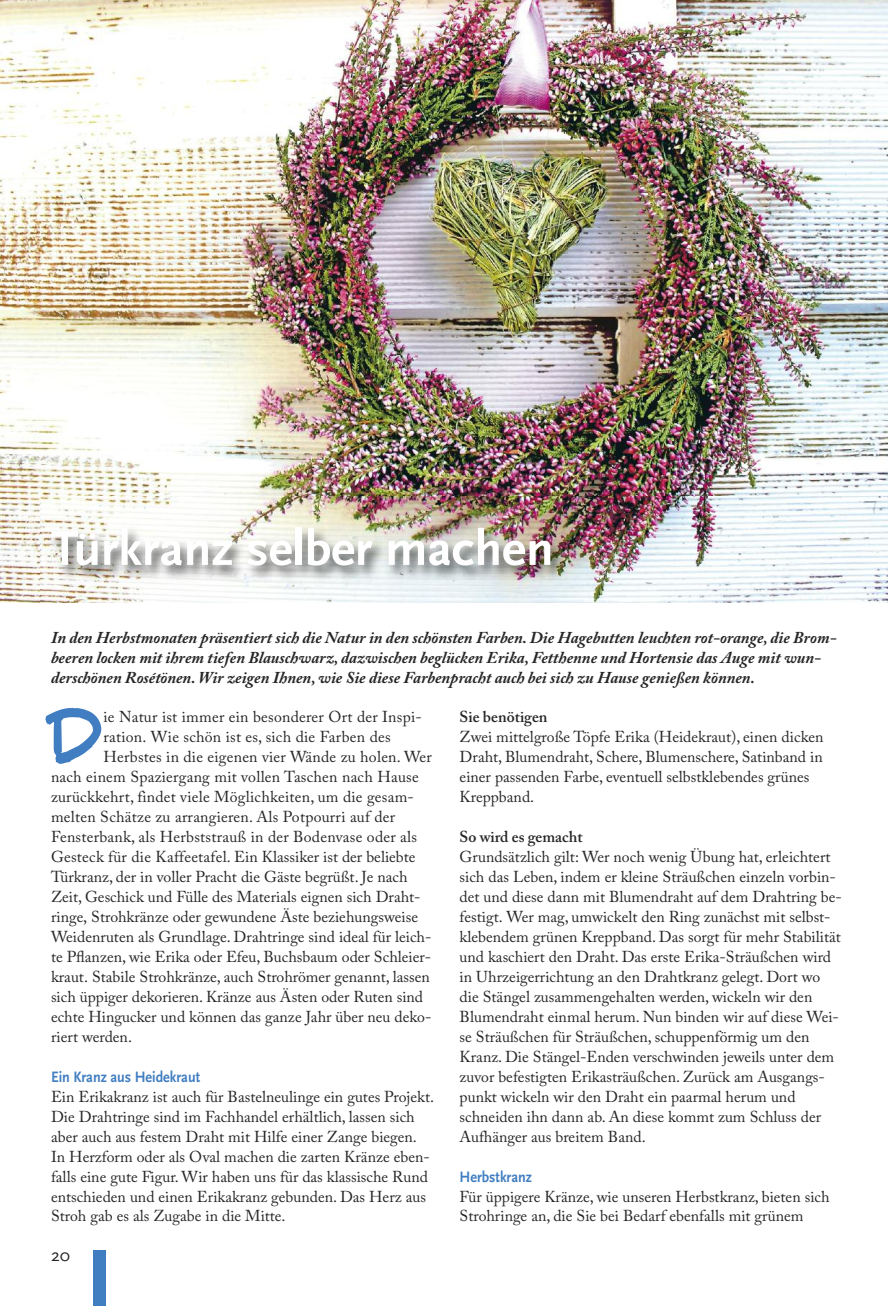
<style>
.page{position:relative;width:893px;height:1306px;background:#fff}
.page>*{position:absolute;margin:0;border:0;box-sizing:border-box;transform-origin:0 0}
.t1{font:900 59.1px "Daniel";color:#417ec1}
.t2{font:700 51px "Scala Sans";color:#fff}
.t3{font:18px "Scala Sans";color:#272627}
.t4{font:italic 700 16.5px/20px "Adobe Caslon Pro";color:#272627}
.t5{font:15.75px/20px "Adobe Caslon Pro";color:#272627}
.t6{font:700 15.75px "Scala Sans";color:#417ec1;scale:.9 1}
.t7{font:600 15.75px "Adobe Caslon Pro";color:#272627}
</style>
<div class="page">
<div style="left:94px;top:1250px;width:12px;height:55px;background:#417ec1"></div>
<img style="left:0;top:0;width:888px;height:602px">
<img style="left:41px;top:496px;width:847px;height:107px">
<h2 class="t2" style="left:51px;top:517px;width:504px">Türkranz selber machen</h2>
<p class="t4" style="left:51px;top:629px;width:787px">In den Herbstmonaten präsentiert sich die Natur in den schönsten Farben. Die Hagebutten leuchten rot-orange, die Brom&shy;beeren locken mit ihrem tiefen Blauschwarz, dazwischen beglücken Erika, Fetthenne und Hortensie das Auge mit wun&shy;derschönen Rosétönen. Wir zeigen Ihnen, wie Sie diese Farbenpracht auch bei sich zu Hause genießen können.</p>
<h1 class="t1" style="left:51px;top:707px;width:51px">D</h1>
<p class="t5" style="left:104px;top:709px;width:320px">ie Natur ist immer ein besonderer Ort der Inspi-</p>
<p class="t5" style="left:104px;top:729px;width:289px">ration. Wie schön ist es, sich die Farben des</p>
<p class="t5" style="left:104px;top:749px;width:330px">Herbstes in die eigenen vier Wände zu holen. Wer</p>
<p class="t5" style="left:51px;top:769px;width:369px">nach einem Spaziergang mit vollen Taschen nach Hause</p>
<p class="t5" style="left:51px;top:789px;width:364px">zurückkehrt, findet viele Möglichkeiten, um die gesam-</p>
<p class="t5" style="left:51px;top:808px;width:346px">melten Schätze zu arrangieren. Als Potpourri auf der</p>
<p class="t5" style="left:51px;top:828px;width:368px">Fensterbank, als Herbststrauß in der Bodenvase oder als</p>
<p class="t5" style="left:51px;top:848px;width:366px">Gesteck für die Kaffeetafel. Ein Klassiker ist der beliebte</p>
<p class="t5" style="left:51px;top:868px;width:358px">Türkranz, der in voller Pracht die Gäste begrüßt. Je nach</p>
<p class="t5" style="left:51px;top:888px;width:371px">Zeit, Geschick und Fülle des Materials eignen sich Draht-</p>
<p class="t5" style="left:51px;top:908px;width:369px">ringe, Strohkränze oder gewundene Äste beziehungsweise</p>
<p class="t5" style="left:51px;top:928px;width:382px">Weidenruten als Grundlage. Drahtringe sind ideal für leich-</p>
<p class="t5" style="left:51px;top:948px;width:382px">te Pflanzen, wie Erika oder Efeu, Buchsbaum oder Schleier-</p>
<p class="t5" style="left:51px;top:968px;width:380px">kraut. Stabile Strohkränze, auch Strohrömer genannt, lassen</p>
<p class="t5" style="left:51px;top:988px;width:374px">sich üppiger dekorieren. Kränze aus Ästen oder Ruten sind</p>
<p class="t5" style="left:51px;top:1008px;width:382px">echte Hingucker und können das ganze Jahr über neu deko-</p>
<p class="t5" style="left:51px;top:1028px;width:82px">riert werden.</p>
<p class="t6" style="left:51px;top:1067px;width:167px">Ein Kranz aus Heidekraut</p>
<p class="t5" style="left:51px;top:1088px;width:384px">Ein Erikakranz ist auch für Bastelneulinge ein gutes Projekt.<br>Die Drahtringe sind im Fachhandel erhältlich, lassen sich aber auch aus festem Draht mit Hilfe einer Zange biegen.<br>In Herzform oder als Oval machen die zarten Kränze eben&shy;falls eine gute Figur. Wir haben uns für das klassische Rund entschieden und einen Erikakranz gebunden. Das Herz aus Stroh gab es als Zugabe in die Mitte.</p>
<p class="t3" style="left:51px;top:1245px;width:21px">20</p>
<p class="t7" style="left:460px;top:711px;width:89px">Sie benötigen</p>
<p class="t5" style="left:460px;top:729px;width:365px">Zwei mittelgroße Töpfe Erika (Heidekraut), einen dicken Draht, Blumendraht, Schere, Blumenschere, Satinband in einer passenden Farbe, eventuell selbstklebendes grünes Kreppband.</p>
<p class="t7" style="left:460px;top:831px;width:125px">So wird es gemacht</p>
<p class="t5" style="left:460px;top:848px;width:384px">Grundsätzlich gilt: Wer noch wenig Übung hat, erleichtert sich das Leben, indem er kleine Sträußchen einzeln vorbin&shy;det und diese dann mit Blumendraht auf dem Drahtring be&shy;festigt. Wer mag, umwickelt den Ring zunächst mit selbst&shy;klebendem grünen Kreppband. Das sorgt für mehr Stabilität und kaschiert den Draht. Das erste Erika-Sträußchen wird in Uhrzeigerrichtung an den Drahtkranz gelegt. Dort wo die Stängel zusammengehalten werden, wickeln wir den Blumendraht einmal herum. Nun binden wir auf diese Wei&shy;se Sträußchen für Sträußchen, schuppenförmig um den Kranz. Die Stängel-Enden verschwinden jeweils unter dem zuvor befestigten Erikasträußchen. Zurück am Ausgangs&shy;punkt wickeln wir den Draht ein paarmal herum und schneiden ihn dann ab. An diese kommt zum Schluss der Aufhänger aus breitem Band.</p>
<p class="t6" style="left:460px;top:1166px;width:82px">Herbstkranz</p>
<p class="t5" style="left:460px;top:1188px;width:371px">Für üppigere Kränze, wie unseren Herbstkranz, bieten sich<br>Strohringe an, die Sie bei Bedarf ebenfalls mit grünem</p>
</div>
